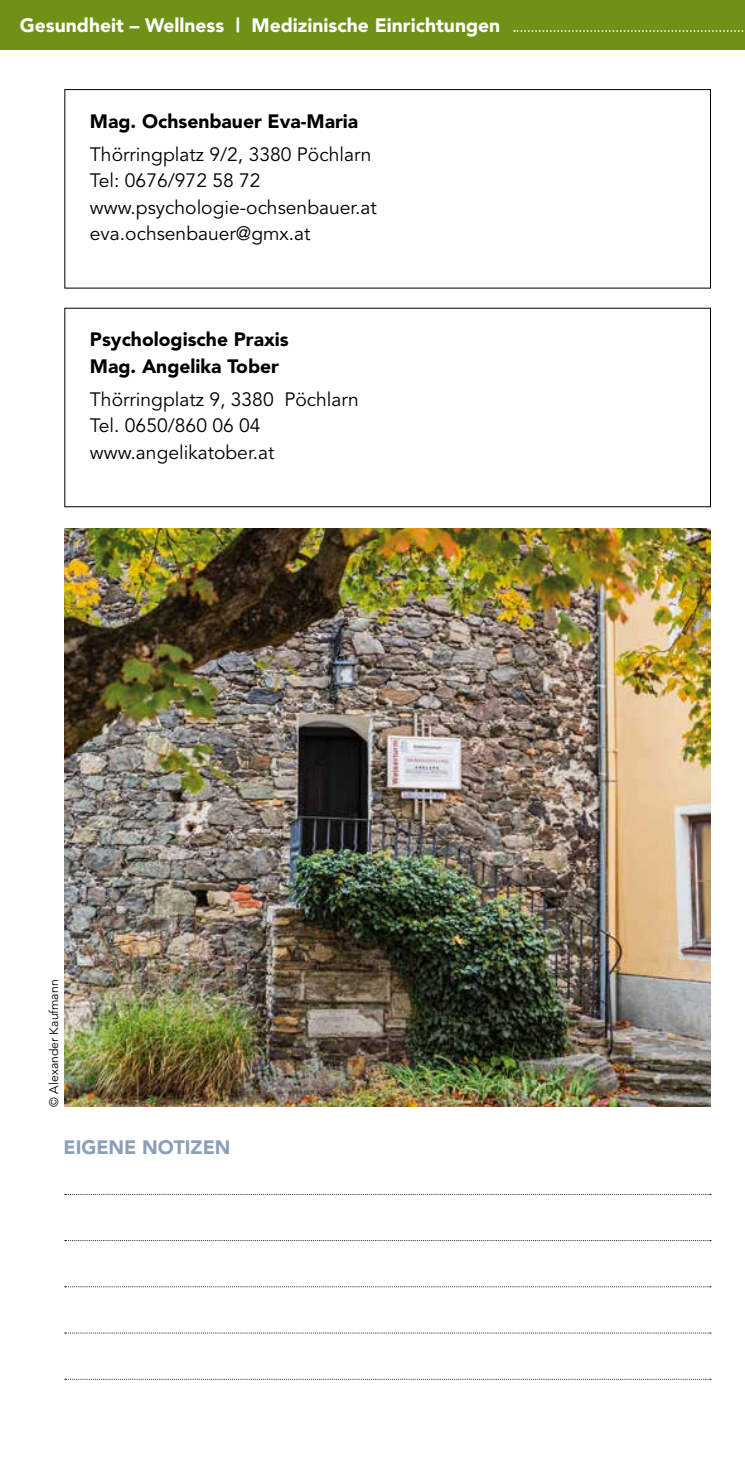
<style>
.page{position:relative;width:745px;height:1474px;background:#fff}
.page>*{position:absolute;margin:0;border:0;box-sizing:border-box;transform-origin:0 0}
.t1{font:19.25px/26.2px "Avenir";color:#000}
.t2{font:900 19.25px/26.2px "Avenir";color:#000}
.t3{font:900 19.25px "Avenir";color:#fff}
.t4{font:900 19.25px "Avenir";color:#8c9eba}
.t5{font:12.25px "Avenir";color:#000}
</style>
<div class="page">
<div style="left:0;top:0;width:744px;height:50px;background:#709117"></div>
<svg style="left:513px;top:30px;width:232px;height:2px"></svg>
<div style="left:64px;top:89px;width:646px;height:199px;border:1px solid #000"></div>
<svg style="left:65px;top:1240px;width:645px;height:1px"></svg>
<svg style="left:65px;top:1286px;width:645px;height:1px"></svg>
<svg style="left:65px;top:1332px;width:645px;height:1px"></svg>
<svg style="left:65px;top:1378px;width:645px;height:1px"></svg>
<img style="left:64px;top:528px;width:646px;height:578px">
<p class="t3" style="left:20px;top:14px;width:481px">Gesundheit – Wellness | Medizinische Einrichtungen</p>
<p class="t2" style="left:90px;top:108px;width:270px">Mag. Ochsenbauer Eva-Maria</p>
<p class="t1" style="left:90px;top:142px;width:288px">Thörringplatz 9/2, 3380 Pöchlarn<br>Tel: 0676/972 58 72 www.psychologie-ochsenbauer.at eva.ochsenbauer@gmx.at</p>
<p class="t2" style="left:90px;top:326px;width:200px">Psychologische Praxis<br>Mag. Angelika Tober</p>
<p class="t1" style="left:90px;top:387px;width:270px">Thörringplatz 9, 3380 Pöchlarn<br>Tel. 0650/860 06 04 www.angelikatober.at</p>
<p class="t5" style="left:47px;top:1106px;width:129px;rotate:-90deg">© Alexander Kaufmann</p>
<p class="t4" style="left:63px;top:1135px;width:25px">Eigene</p>
<p class="t4" style="left:142px;top:1135px;width:75px">Notizen</p>
</div>
